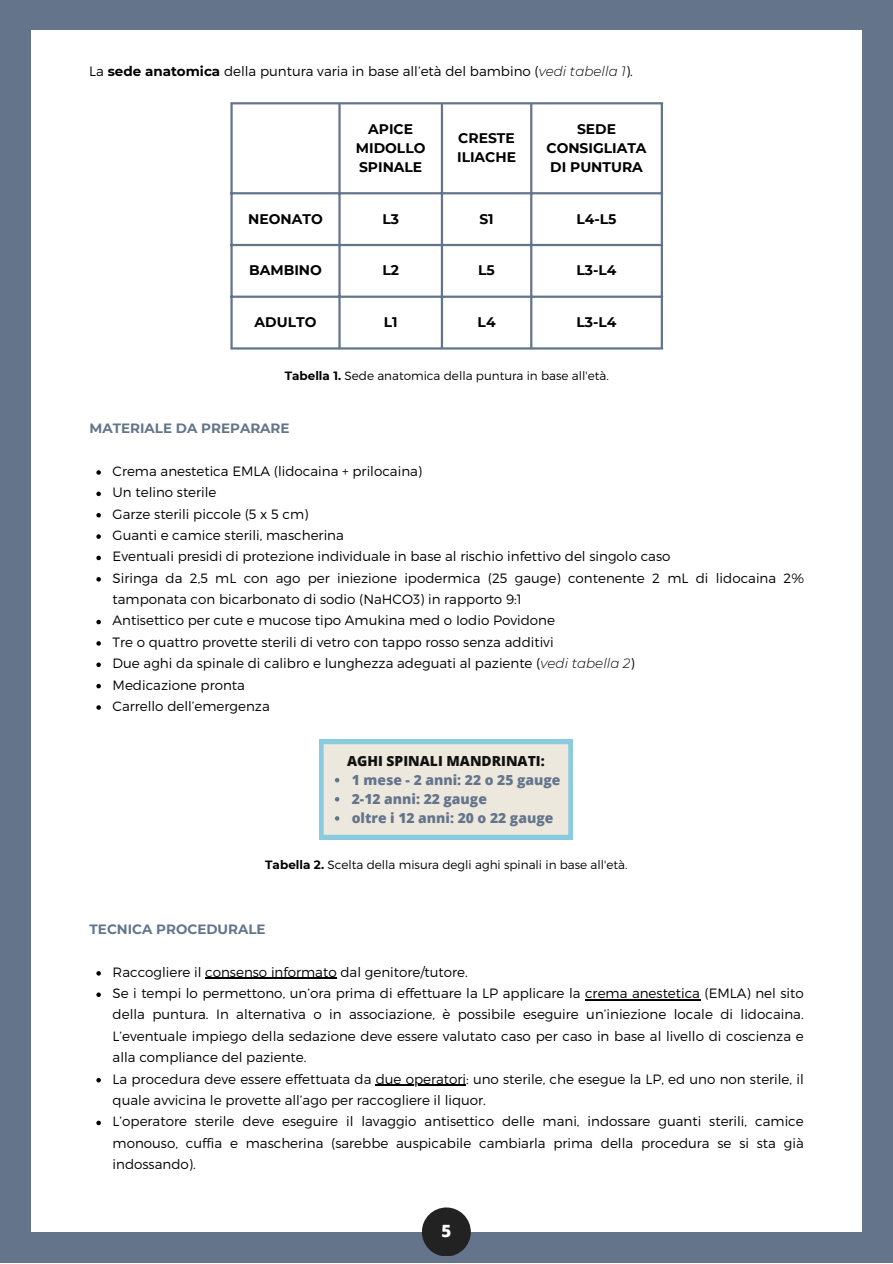
<style>
.page{position:relative;width:893px;height:1264px;background:#fff}
.page>*{position:absolute;margin:0;border:0;box-sizing:border-box;transform-origin:0 0}
.t1{font:800 16.95px "Open Sans";color:#fbfcfb}
.t2{font:700 13.95px/19px "Montserrat";color:#000;text-align:center}
.t3{font:800 13.95px "Open Sans";color:#64758b}
.t4{font:800 13.95px "Open Sans";color:#11110f}
.t5{font:300 13.5px/21.3px "Montserrat";color:#000}
.t6{font:700 13.5px "Montserrat";color:#64758b}
.t7{font:300 12px "Montserrat";color:#000}
.s1{font-weight:700}
.s2{font-style:italic}
</style>
<div class="page">
<div style="left:0;top:0;width:892px;height:1262px;background:#64758b"></div>
<div style="left:31px;top:30px;width:830px;height:1201px;background:#fff"></div>
<div style="left:422px;top:1207px;width:49px;height:49px;background:#222;border-radius:50%"></div>
<svg style="left:319px;top:739px;width:253px;height:100px;background:#e0e4dd"></svg>
<hr style="left:230px;top:104px;width:3px;height:243px;background:#64758b">
<hr style="left:338px;top:104px;width:2px;height:243px;background:#64758b">
<hr style="left:441px;top:104px;width:2px;height:243px;background:#64758b">
<hr style="left:530px;top:104px;width:2px;height:243px;background:#64758b">
<hr style="left:660px;top:104px;width:3px;height:243px;background:#64758b">
<hr style="left:230px;top:102px;width:433px;height:2px;background:#64758b">
<hr style="left:230px;top:192px;width:433px;height:2px;background:#64758b">
<hr style="left:230px;top:244px;width:433px;height:2px;background:#64758b">
<hr style="left:230px;top:295px;width:433px;height:3px;background:#64758b">
<hr style="left:230px;top:347px;width:433px;height:2px;background:#64758b">
<svg style="left:96px;top:470px;width:5px;height:5px"></svg>
<svg style="left:96px;top:491px;width:5px;height:5px"></svg>
<svg style="left:96px;top:513px;width:5px;height:4px"></svg>
<svg style="left:96px;top:534px;width:5px;height:5px"></svg>
<svg style="left:96px;top:555px;width:5px;height:5px"></svg>
<svg style="left:96px;top:577px;width:5px;height:4px"></svg>
<svg style="left:96px;top:620px;width:5px;height:4px"></svg>
<svg style="left:96px;top:641px;width:5px;height:4px"></svg>
<svg style="left:96px;top:662px;width:5px;height:5px"></svg>
<svg style="left:96px;top:684px;width:5px;height:4px"></svg>
<svg style="left:96px;top:705px;width:5px;height:4px"></svg>
<svg style="left:96px;top:971px;width:5px;height:4px"></svg>
<hr style="left:205px;top:977px;width:132px;height:2px;background:#000">
<svg style="left:96px;top:992px;width:5px;height:5px"></svg>
<hr style="left:585px;top:999px;width:115px;height:1px;background:#000">
<svg style="left:96px;top:1078px;width:5px;height:4px"></svg>
<hr style="left:375px;top:1084px;width:91px;height:1px;background:#000">
<svg style="left:96px;top:1120px;width:5px;height:5px"></svg>
<p class="t5" style="left:89px;top:60px;width:545px">La <span class="s1">sede anatomica</span> della puntura varia in base all’età del bambino (<span class="s2">vedi tabella 1</span>).</p>
<p class="t2" style="left:356px;top:119px;width:71px">APICE<br>MIDOLLO<br>SPINALE</p>
<p class="t2" style="left:457px;top:128px;width:60px;text-align:left">CRESTE<br>ILIACHE</p>
<p class="t2" style="left:546px;top:119px;width:102px">SEDE<br>CONSIGLIATA<br>DI PUNTURA</p>
<p class="t2" style="left:248px;top:209px;width:76px">NEONATO</p>
<p class="t2" style="left:382px;top:209px;width:18px">L3</p>
<p class="t2" style="left:479px;top:209px;width:16px">S1</p>
<p class="t2" style="left:576px;top:209px;width:41px">L4-L5</p>
<p class="t2" style="left:249px;top:261px;width:74px">BAMBINO</p>
<p class="t2" style="left:382px;top:261px;width:18px">L2</p>
<p class="t2" style="left:478px;top:261px;width:18px">L5</p>
<p class="t2" style="left:576px;top:261px;width:41px">L3-L4</p>
<p class="t2" style="left:254px;top:312px;width:63px">ADULTO</p>
<p class="t2" style="left:384px;top:312px;width:15px">L1</p>
<p class="t2" style="left:477px;top:312px;width:19px">L4</p>
<p class="t2" style="left:576px;top:312px;width:41px">L3-L4</p>
<p class="t7" style="left:284px;top:367px;width:325px"><span class="s1">Tabella 1.</span> Sede anatomica della puntura in base all'età.</p>
<p class="t6" style="left:90px;top:420px;width:201px">MATERIALE DA PREPARARE</p>
<p class="t5" style="left:113px;top:459px;width:311px">Crema anestetica EMLA (lidocaina + prilocaina)</p>
<p class="t5" style="left:113px;top:481px;width:105px">Un telino sterile</p>
<p class="t5" style="left:113px;top:502px;width:197px">Garze sterili piccole (5 x 5 cm)</p>
<p class="t5" style="left:113px;top:524px;width:233px">Guanti e camice sterili, mascherina</p>
<p class="t5" style="left:113px;top:545px;width:559px">Eventuali presidi di protezione individuale in base al rischio infettivo del singolo caso</p>
<p class="t5" style="left:113px;top:566px;width:693px">Siringa da 2,5 mL con ago per iniezione ipodermica (25 gauge) contenente 2 mL di lidocaina 2% tamponata con bicarbonato di sodio (NaHCO3) in rapporto 9:1</p>
<p class="t5" style="left:113px;top:609px;width:444px">Antisettico per cute e mucose tipo Amukina med o Iodio Povidone</p>
<p class="t5" style="left:113px;top:630px;width:442px">Tre o quattro provette sterili di vetro con tappo rosso senza additivi</p>
<p class="t5" style="left:113px;top:652px;width:523px">Due aghi da spinale di calibro e lunghezza adeguati al paziente (<span class="s2">vedi tabella 2</span>)</p>
<p class="t5" style="left:113px;top:673px;width:134px">Medicazione pronta</p>
<p class="t5" style="left:113px;top:694px;width:159px">Carrello dell’emergenza</p>
<p class="t4" style="left:347px;top:750px;width:199px">AGHI SPINALI MANDRINATI:</p>
<p class="t3" style="left:352px;top:769px;width:210px">1 mese - 2 anni: 22 o 25 gauge</p>
<p class="t3" style="left:352px;top:788px;width:137px">2-12 anni: 22 gauge</p>
<p class="t3" style="left:352px;top:808px;width:203px">oltre i 12 anni: 20 o 22 gauge</p>
<p class="t7" style="left:265px;top:856px;width:363px"><span class="s1">Tabella 2.</span> Scelta della misura degli aghi spinali in base all'età.</p>
<p class="t6" style="left:90px;top:920px;width:177px">TECNICA PROCEDURALE</p>
<p class="t5" style="left:113px;top:960px;width:357px">Raccogliere il consenso informato dal genitore/tutore.</p>
<p class="t5" style="left:113px;top:981px;width:692px;text-align:justify">Se i tempi lo permettono, un’ora prima di effettuare la LP applicare la crema anestetica (EMLA) nel sito della puntura. In alternativa o in associazione, è possibile eseguire un’iniezione locale di lidocaina.<br>L’eventuale impiego della sedazione deve essere valutato caso per caso in base al livello di coscienza e alla compliance del paziente.</p>
<p class="t5" style="left:113px;top:1067px;width:692px">La procedura deve essere effettuata da due operatori: uno sterile, che esegue la LP, ed uno non sterile, il quale avvicina le provette all’ago per raccogliere il liquor.</p>
<p class="t5" style="left:113px;top:1110px;width:692px;text-align:justify">L’operatore sterile deve eseguire il lavaggio antisettico delle mani, indossare guanti sterili, camice monouso, cuffia e mascherina (sarebbe auspicabile cambiarla prima della procedura se si sta già indossando).</p>
<p class="t1" style="left:441px;top:1219px;width:11px">5</p>
</div>
